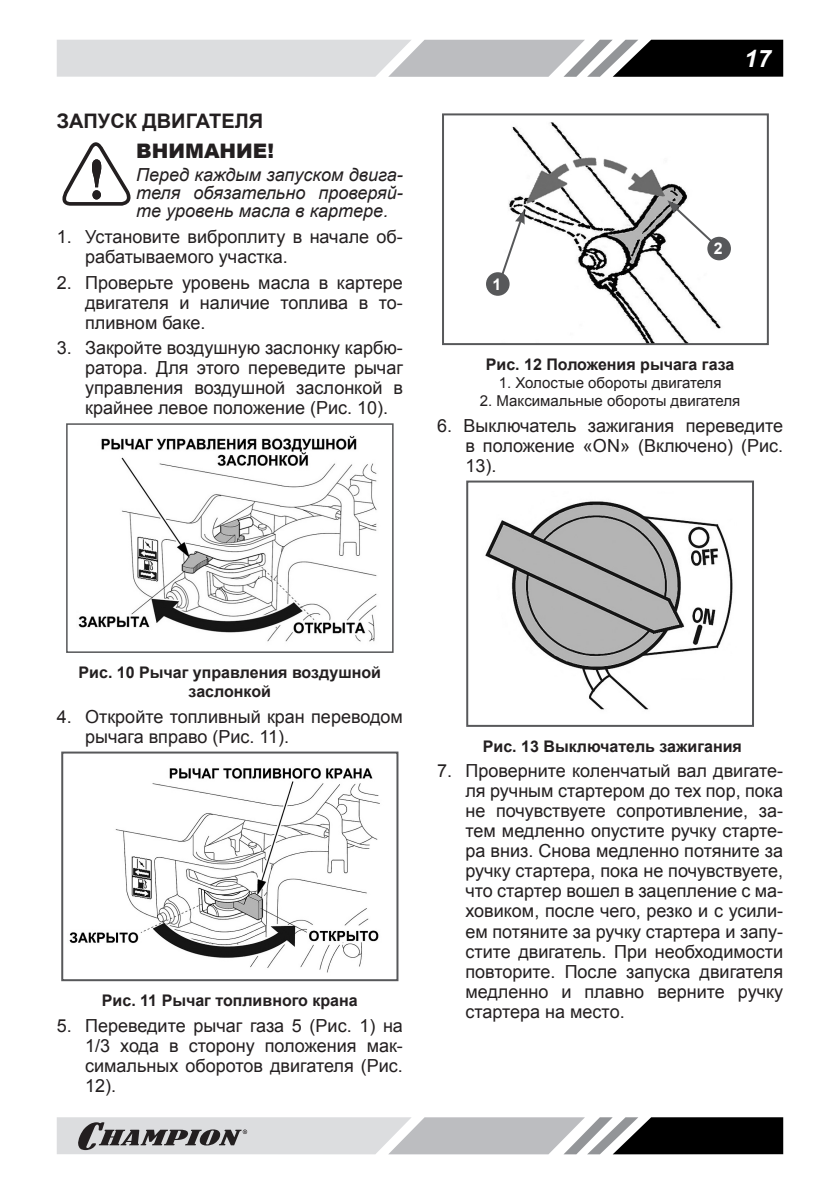
<style>
.page{position:relative;width:840px;height:1191px;background:#fff}
.page>*{position:absolute;margin:0;border:0;box-sizing:border-box;transform-origin:0 0}
.t1{font:italic 700 24px "Arial";color:#fff}
.Заголовок2{font:700 20px "Arial";color:#231f20}
.ВНИМАНИЕ{font:900 20px "Arial";color:#231f20}
.Текст_список{font:18px/20px "Arial";color:#231f20;text-align:justify}
.ВНИМАНИЕ_ТЕКСТ{font:italic 18px/18px "Arial";color:#231f20;text-align:justify}
.РИСУНОК{font:700 16px/19.2px "Arial";color:#231f20;text-align:center}
.Заголовок_1{font:700 16px "Arial";color:#fff}
.РИСУНОК_список_по_це{font:15px "Arial";color:#231f20}
</style>
<div class="page">
<svg style="left:57px;top:40px;width:725px;height:37px;background:#a7a8aa"></svg>
<svg style="left:57px;top:1117px;width:725px;height:37px;background:#9c9d9e"></svg>
<svg style="left:62px;top:142px;width:69px;height:64px"></svg>
<img style="left:78px;top:435px;width:299px;height:207px">
<div style="left:66px;top:423px;width:327px;height:230px;border:2px solid #57585a"></div>
<img style="left:69px;top:768px;width:311px;height:205px">
<div style="left:61px;top:751px;width:337px;height:230px;border:2px solid #57585a"></div>
<img style="left:500px;top:122px;width:231px;height:220px">
<div style="left:442px;top:113px;width:326px;height:232px;border:2px solid #57585a"></div>
<svg style="left:500px;top:210px;width:24px;height:72px"></svg>
<svg style="left:667px;top:200px;width:52px;height:49px"></svg>
<div style="left:485px;top:272px;width:24px;height:24px;background:#57585a;border-radius:50%"></div>
<div style="left:707px;top:237px;width:23px;height:23px;background:#57585a;border-radius:50%"></div>
<img style="left:485px;top:501px;width:248px;height:209px">
<div style="left:466px;top:480px;width:287px;height:247px;border:2px solid #57585a"></div>
<p class="Заголовок2" style="left:57px;top:108px;width:208px">ЗАПУСК ДВИГАТЕЛЯ</p>
<p class="ВНИМАНИЕ" style="left:136px;top:136px;width:139px">ВНИМАНИЕ!</p>
<p class="ВНИМАНИЕ_ТЕКСТ" style="left:136px;top:166px;width:268px">Перед каждым запуском двига&shy;теля обязательно проверяй&shy;те уровень масла в картере.</p>
<p class="Текст_список" style="left:85px;top:227px;width:319px;text-indent:-28px">1. Установите виброплиту в начале об&shy;рабатываемого участка.</p>
<p class="Текст_список" style="left:85px;top:272px;width:319px;text-indent:-28px">2. Проверьте уровень масла в картере двигателя и наличие топлива в то&shy;пливном баке.</p>
<p class="Текст_список" style="left:85px;top:338px;width:319px;text-indent:-28px">3. Закройте воздушную заслонку карбю&shy;ратора. Для этого переведите рычаг управления воздушной заслонкой в крайнее левое положение (Рис. 10).</p>
<p class="Заголовок_1" style="left:492px;top:273px;width:10px">1</p>
<h1 class="t1" style="left:743px;top:42px;width:28px">17</h1>
<p class="Заголовок_1" style="left:713px;top:238px;width:10px">2</p>
<p class="РИСУНОК" style="left:485px;top:355px;width:250px">Рис. 12 Положения рычага газа</p>
<p class="РИСУНОК_список_по_це" style="left:498px;top:373px;width:224px">1. Холостые обороты двигателя</p>
<p class="РИСУНОК_список_по_це" style="left:479px;top:391px;width:262px">2. Максимальные обороты двигателя</p>
<p class="Текст_список" style="left:465px;top:415px;width:319px;text-indent:-28px">6. Выключатель зажигания переведите в положение «ON» (Включено) (Рис.<br>13).</p>
<p class="РИСУНОК" style="left:79px;top:663px;width:304px">Рис. 10 Рычаг управления воздушной заслонкой</p>
<p class="Текст_список" style="left:85px;top:706px;width:319px;text-indent:-28px">4. Откройте топливный кран переводом рычага вправо (Рис. 11).</p>
<p class="РИСУНОК" style="left:102px;top:991px;width:257px">Рис. 11 Рычаг топливного крана</p>
<p class="Текст_список" style="left:85px;top:1015px;width:319px;text-indent:-28px">5. Переведите рычаг газа 5 (Рис. 1) на 1/3 хода в сторону положения мак&shy;симальных оборотов двигателя (Рис.<br>12).</p>
<p class="РИСУНОК" style="left:482px;top:737px;width:260px">Рис. 13 Выключатель зажигания</p>
<p class="Текст_список" style="left:465px;top:761px;width:319px;text-indent:-28px">7. Проверните коленчатый вал двигате&shy;ля ручным стартером до тех пор, пока не почувствуете сопротивление, за&shy;тем медленно опустите ручку старте&shy;ра вниз. Снова медленно потяните за ручку стартера, пока не почувствуете, что стартер вошел в зацепление с ма&shy;ховиком, после чего, резко и с усили&shy;ем потяните за ручку стартера и запу&shy;стите двигатель. При необходимости повторите. После запуска двигателя медленно и плавно верните ручку стартера на место.</p>
</div>
